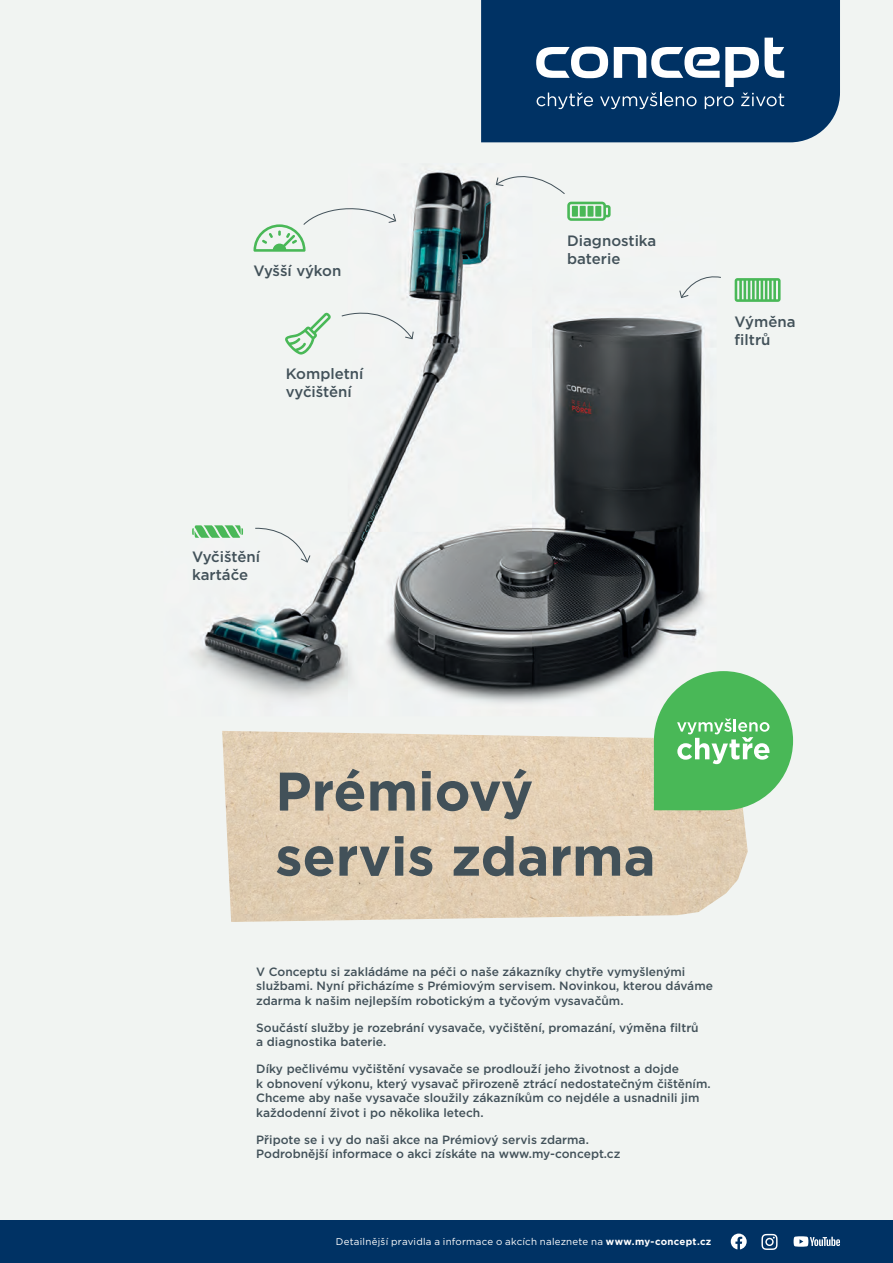
<style>
.page{position:relative;width:893px;height:1263px;background:#fff}
.page>*{position:absolute;margin:0;border:0;box-sizing:border-box;transform-origin:0 0}
.t1{font:700 54.3px/65.1px "Gotham";color:#425159}
.t2{font:500 15px/18px "Gotham";color:#425159}
.t3{font:500 12px/14.4px "Gotham";color:#425159}
.t4{font:9.75px "Gotham";letter-spacing:.02em;color:#fff}
.s1{font-weight:700}
</style>
<div class="page">
<img style="left:0;top:0;width:893px;height:1220px">
<svg style="left:679px;top:275px;width:43px;height:24px"></svg>
<svg style="left:341px;top:308px;width:73px;height:32px"></svg>
<svg style="left:254px;top:528px;width:57px;height:35px"></svg>
<svg style="left:495px;top:172px;width:71px;height:23px"></svg>
<svg style="left:567px;top:202px;width:44px;height:19px"></svg>
<div style="left:572px;top:206px;width:6px;height:11px;background:#49b857"></div>
<div style="left:580px;top:206px;width:6px;height:11px;background:#49b857"></div>
<div style="left:587px;top:206px;width:6px;height:11px;background:#49b857"></div>
<div style="left:595px;top:206px;width:6px;height:11px;background:#49b857"></div>
<svg style="left:735px;top:278px;width:46px;height:24px"></svg>
<svg style="left:253px;top:201px;width:144px;height:51px"></svg>
<svg style="left:285px;top:313px;width:46px;height:42px"></svg>
<svg style="left:192px;top:525px;width:51px;height:13px"></svg>
<img style="left:222px;top:731px;width:526px;height:191px">
<svg style="left:654px;top:671px;width:139px;height:139px"></svg>
<div style="left:0;top:1220px;width:893px;height:43px;background:#003264"></div>
<div style="left:481px;top:0;width:359px;height:142px;background:#003264"></div>
<svg style="left:536px;top:38px;width:248px;height:49px"></svg>
<svg style="left:537px;top:93px;width:56px;height:16px"></svg>
<svg style="left:600px;top:93px;width:97px;height:16px;background:#345b83"></svg>
<svg style="left:705px;top:96px;width:29px;height:13px"></svg>
<svg style="left:741px;top:93px;width:43px;height:13px"></svg>
<svg style="left:761px;top:1234px;width:16px;height:16px"></svg>
<svg style="left:794px;top:1236px;width:46px;height:11px"></svg>
<svg style="left:731px;top:1233px;width:16px;height:16px"></svg>
<p class="t2" style="left:253px;top:262px;width:90px">Vyšší výkon</p>
<p class="t2" style="left:286px;top:365px;width:79px">Kompletní vyčištění</p>
<p class="t2" style="left:192px;top:548px;width:69px">Vyčištění kartáče</p>
<p class="t2" style="left:567px;top:231px;width:91px">Diagnostika baterie</p>
<p class="t2" style="left:735px;top:313px;width:63px">Výměna filtrů</p>
<h1 class="t1" style="left:275px;top:758px;width:382px">Prémiový servis zdarma</h1>
<p class="t3" style="left:256px;top:964px;width:458px">V Conceptu si zakládáme na péči o naše zákazníky chytře vymyšlenými službami. Nyní přicházíme s Prémiovým servisem. Novinkou, kterou dáváme zdarma k našim nejlepším robotickým a tyčovým vysavačům.</p>
<p class="t3" style="left:256px;top:1020px;width:444px">Součástí služby je rozebrání vysavače, vyčištění, promazání, výměna filtrů a diagnostika baterie.</p>
<p class="t3" style="left:256px;top:1062px;width:456px">Díky pečlivému vyčištění vysavače se prodlouží jeho životnost a dojde<br>k obnovení výkonu, který vysavač přirozeně ztrácí nedostatečným čištěním.<br>Chceme aby naše vysavače sloužily zákazníkům co nejdéle a usnadnili jim každodenní život i po několika letech.</p>
<p class="t3" style="left:256px;top:1132px;width:366px">Připote se i vy do naši akce na Prémiový servis zdarma.<br>Podrobnější informace o akci získáte na www.my-concept.cz</p>
<p class="t4" style="left:336px;top:1235px;width:377px">Detailnější pravidla a informace o akcích naleznete na <span class="s1">www.my-concept.cz</span></p>
</div>
